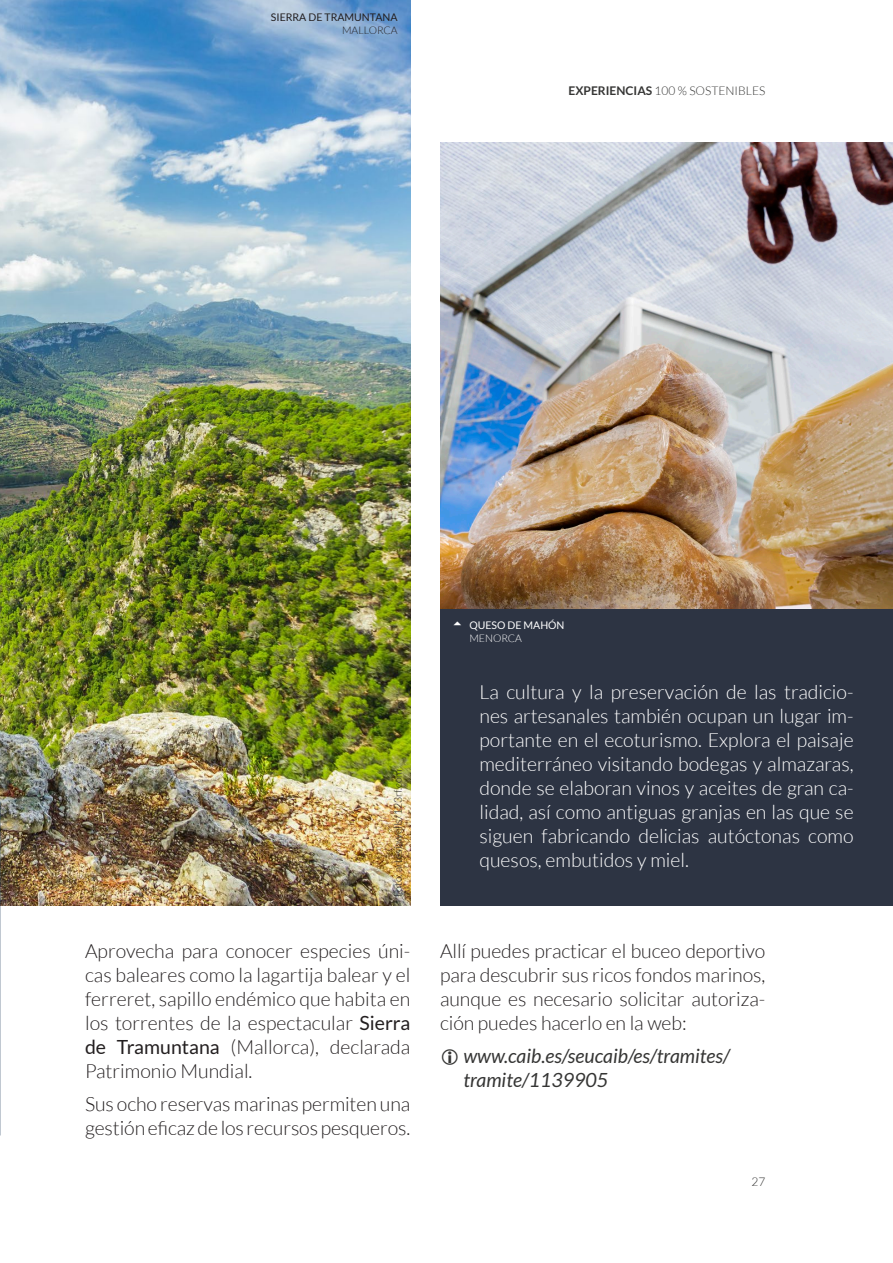
<style>
.page{position:relative;width:893px;height:1263px;background:#fff}
.page>*{position:absolute;margin:0;border:0;box-sizing:border-box;transform-origin:0 0}
.Body{font:300 19.5px/24px "Lato";letter-spacing:-.005em;color:#231f20;text-align:justify}
.Body-2{font:300 19.5px/24px "Lato";color:#fff;text-align:justify}
.t1{font:italic 19.5px/24px "Lato";color:#353534}
.t2{font:300 12px "Lato";color:#353534}
.PIE_ARRIBA{font:300 10.5px "Lato";color:#231f20}
.PIE_ARRIBA-2{font:10.5px "Lato";color:#231f20}
.t3{font:10.5px "Lato";color:#fff}
.SUBPIE_ARRIBA{font:300 10.5px "Lato";color:#fff}
.s1{font-weight:700}
.s2{font-weight:400}
</style>
<div class="page">
<img style="left:0;top:0;width:410px;height:906px">
<div style="left:440px;top:142px;width:453px;height:764px;background:#2d3443"></div>
<img style="left:440px;top:142px;width:453px;height:466px">
<p class="PIE_ARRIBA-2" style="left:271px;top:12px;width:128px">SIERRA DE TRAMUNTANA</p>
<p class="PIE_ARRIBA" style="left:342px;top:24px;width:57px">MALLORCA</p>
<p class="t2" style="left:569px;top:84px;width:198px"><span class="s1">EXPERIENCIAS</span> 100 % SOSTENIBLES</p>
<p class="PIE_ARRIBA" style="left:392px;top:897px;width:130px;rotate:-90deg">Foto: artesiawells/123rf.com</p>
<p class="Body" style="left:85px;top:939px;width:327px">Aprovecha para conocer especies úni&shy;cas baleares como la lagartija balear y el ferreret, sapillo endémico que habita en los torrentes de la espectacular <span class="s2">Sierra de Tramuntana</span> (Mallorca), declarada Patrimonio Mundial.</p>
<p class="Body" style="left:85px;top:1092px;width:327px">Sus ocho reservas marinas permiten una gestión eficaz de los recursos pesqueros.</p>
<p class="t3" style="left:469px;top:620px;width:97px">QUESO DE MAHÓN</p>
<p class="SUBPIE_ARRIBA" style="left:469px;top:632px;width:54px">MENORCA</p>
<p class="Body-2" style="left:479px;top:680px;width:376px">La cultura y la preservación de las tradicio&shy;nes artesanales también ocupan un lugar im&shy;portante en el ecoturismo. Explora el paisaje mediterráneo visitando bodegas y almazaras, donde se elaboran vinos y aceites de gran ca&shy;lidad, así como antiguas granjas en las que se siguen fabricando delicias autóctonas como quesos, embutidos y miel.</p>
<p class="Body" style="left:440px;top:939px;width:327px">Allí puedes practicar el buceo deportivo para descubrir sus ricos fondos marinos, aunque es necesario solicitar autoriza&shy;ción puedes hacerlo en la web:</p>
<p class="t1" style="left:463px;top:1044px;width:268px">www.caib.es/seucaib/es/tramites/ tramite/1139905</p>
<p class="t2" style="left:751px;top:1175px;width:15px">27</p>
</div>
